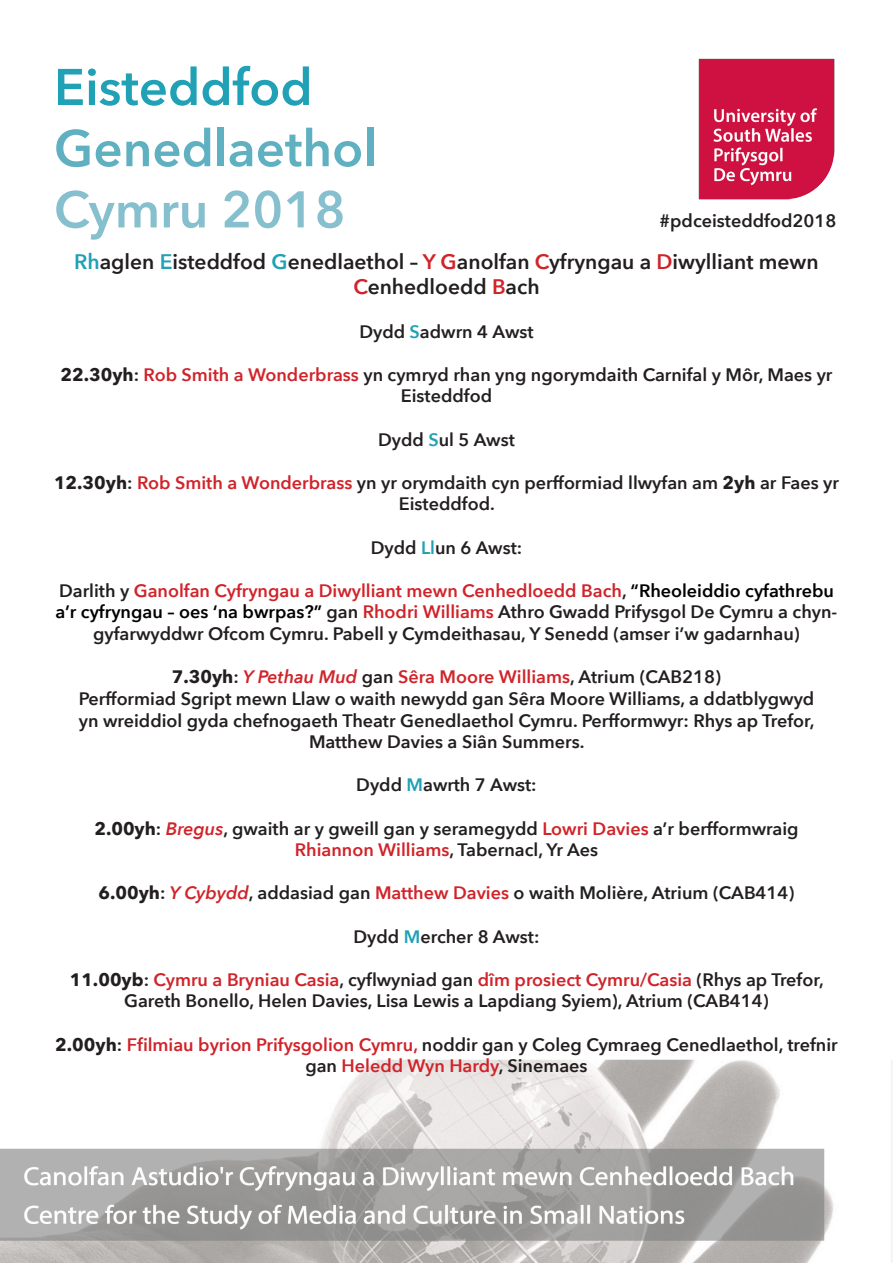
<style>
.page{position:relative;width:893px;height:1263px;background:#fff}
.page>*{position:absolute;margin:0;border:0;box-sizing:border-box;transform-origin:0 0}
.t1{font:600 51px "Avenir Next";color:#5fb0c1}
.t2{font:600 51px "Avenir Next";color:#21a1b5}
.t3{font:600 51px "Avenir Next";color:#86c0ce}
.t4{font:600 21px/25.2px "Avenir Next";color:#231f20;text-align:center}
.t5{font:600 18px/21.6px "Avenir Next";color:#231f20;text-align:center}
.s1{color:#21a1b5}
.s2{color:#d1232a}
.s3{font-weight:700}
.s4{color:#000}
.s5{font-style:italic;color:#d1232a}
</style>
<div class="page">
<img style="left:698px;top:58px;width:137px;height:142px">
<img style="left:0;top:1060px;width:834px;height:203px">
<p class="t2" style="left:54px;top:43px;width:260px">Eisteddfod</p>
<p class="t1" style="left:54px;top:105px;width:324px">Genedlaethol</p>
<p class="t3" style="left:54px;top:166px;width:293px">Cymru 2018</p>
<p class="t4" style="left:74px;top:249px;width:746px"><span class="s1">Rh</span>aglen <span class="s1">E</span>isteddfod <span class="s1">G</span>enedlaethol – <span class="s2">Y G</span>anolfan <span class="s2">C</span>yfryngau a <span class="s2">D</span>iwylliant mewn<br><span class="s2">C</span>enhedloedd <span class="s2">B</span>ach</p>
<p class="t5" style="left:359px;top:320px;width:176px">Dydd <span class="s1">S</span>adwrn 4 Awst</p>
<p class="t5" style="left:60px;top:363px;width:773px"><span class="s3">22.30yh</span>: <span class="s2">Rob Smith a Wonderbrass</span> yn cymryd rhan yng ngorymdaith Carnifal y Môr, Maes yr<br>Eisteddfod</p>
<p class="t5" style="left:378px;top:428px;width:138px">Dydd <span class="s1">S</span>ul 5 Awst</p>
<p class="t5" style="left:54px;top:471px;width:786px"><span class="s3">12.30yh</span>: <span class="s2">Rob Smith a Wonderbrass</span> yn yr orymdaith cyn perfformiad llwyfan am <span class="s3">2yh</span> ar Faes yr<br>Eisteddfod.</p>
<p class="t5" style="left:371px;top:536px;width:153px">Dydd <span class="s1">Ll</span>un 6 Awst:</p>
<p class="t5" style="left:56px;top:579px;width:783px">Darlith y <span class="s2">Ganolfan Cyfryngau a Diwylliant mewn Cenhedloedd Bach</span>, <span class="s4">“Rheoleiddio cyfathrebu a’r cyfryngau – oes ‘na bwrpas?”</span> gan <span class="s2">Rhodri Williams</span> Athro Gwadd Prifysgol De Cymru a chyn&shy;gyfarwyddwr Ofcom Cymru. Pabell y Cymdeithasau, Y Senedd (amser i’w gadarnhau)</p>
<p class="t5" style="left:172px;top:666px;width:551px"><span class="s3">7.30yh</span>: <span class="s5">Y Pethau Mud</span> gan <span class="s2">Sêra Moore Williams</span>, Atrium (CAB218)</p>
<p class="t5" style="left:79px;top:687px;width:737px">Perfformiad Sgript mewn Llaw o waith newydd gan Sêra Moore Williams, a ddatblygwyd yn wreiddiol gyda chefnogaeth Theatr Genedlaethol Cymru. Perfformwyr: Rhys ap Trefor,<br>Matthew Davies a Siân Summers.</p>
<p class="t5" style="left:356px;top:774px;width:182px">Dydd <span class="s1">M</span>awrth 7 Awst:</p>
<p class="t5" style="left:94px;top:817px;width:706px"><span class="s3">2.00yh</span>: <span class="s5">Bregus</span>, gwaith ar y gweill gan y seramegydd <span class="s2">Lowri Davies</span> a’r berfformwraig<br><span class="s2">Rhiannon Williams</span>, Tabernacl, Yr Aes</p>
<p class="t5" style="left:98px;top:882px;width:697px"><span class="s3">6.00yh</span>: <span class="s5">Y Cybydd</span>, addasiad gan <span class="s2">Matthew Davies</span> o waith Molière, Atrium (CAB414)</p>
<p class="t5" style="left:354px;top:925px;width:187px">Dydd <span class="s1">M</span>ercher 8 Awst:</p>
<p class="t5" style="left:70px;top:968px;width:756px"><span class="s3">11.00yb</span>: <span class="s2">Cymru a Bryniau Casia</span>, cyflwyniad gan <span class="s2">dîm prosiect Cymru/Casia</span> (Rhys ap Trefor,<br>Gareth Bonello, Helen Davies, Lisa Lewis a Lapdiang Syiem), Atrium (CAB414)</p>
<p class="t5" style="left:55px;top:1033px;width:784px"><span class="s3">2.00yh</span>: <span class="s2">Ffilmiau byrion Prifysgolion Cymru,</span> noddir gan y Coleg Cymraeg Cenedlaethol, trefnir gan <span class="s2">Heledd Wyn Hardy</span>, Sinemaes</p>
<p class="t5" style="left:659px;top:209px;width:178px">#pdceisteddfod2018</p>
</div>
